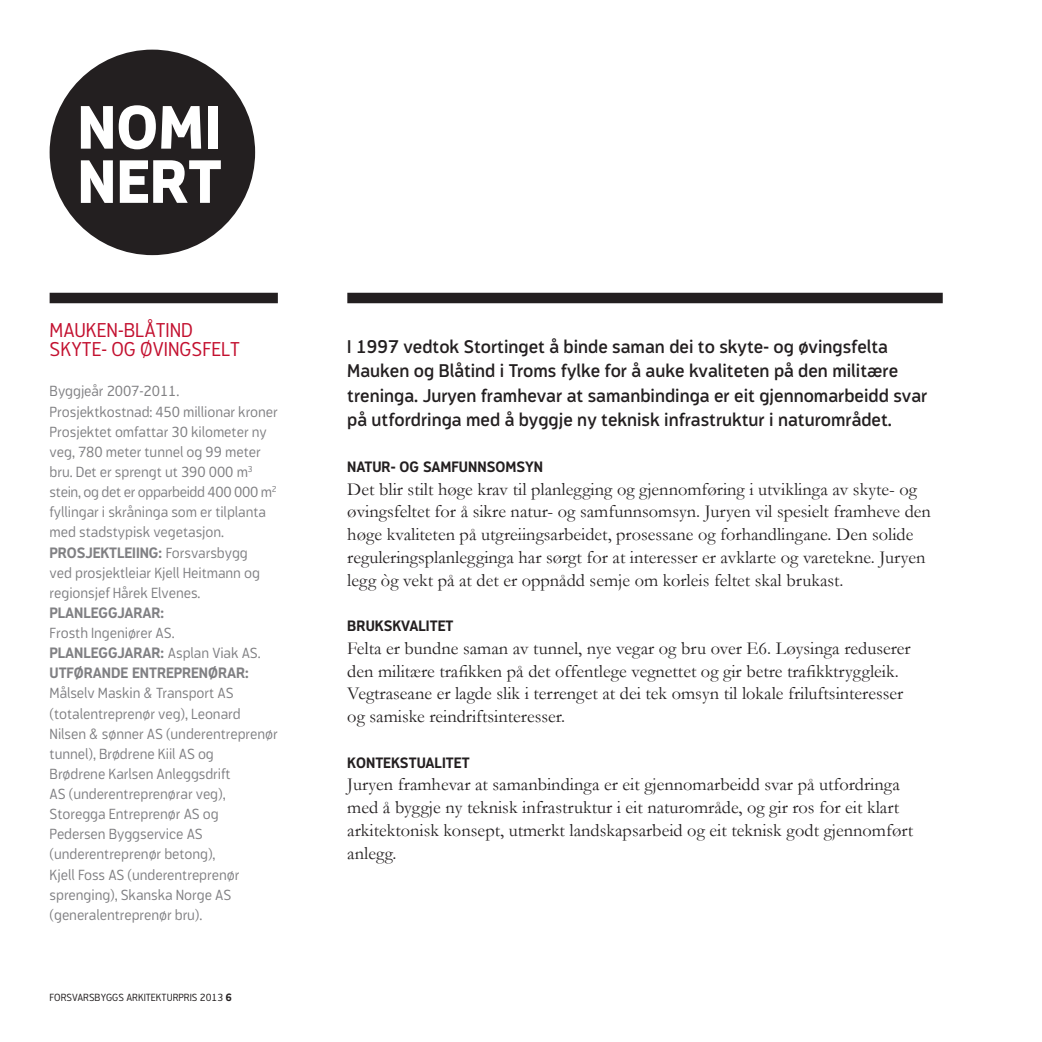
<style>
.page{position:relative;width:1042px;height:1042px;background:#fff}
.page>*{position:absolute;margin:0;border:0;box-sizing:border-box;transform-origin:0 0}
.t1{font:800 59.68px/54.2px "Modus";color:#fff}
.t2{font:300 20.3px/19.4px "Modus";color:#c3102f}
.t3{font:18.38px/22.8px "Garamond";color:#231f20}
.t4{font:600 18.38px/24.5px "Modus";color:#231f20}
.t5{font:300 14.88px/20.1px "Modus";letter-spacing:-.005em;color:#808083}
.t6{font:700 14.88px/20.1px "Modus";letter-spacing:-.005em;color:#808083}
.t7{font:700 14.88px "Modus";color:#231f20}
.t8{font:300 10.5px "Modus";color:#231f20}
.s1{font-weight:700}
.s2{font-weight:300}
</style>
<div class="page">
<div style="left:50px;top:293px;width:228px;height:10px;background:#231f20"></div>
<div style="left:347px;top:293px;width:596px;height:10px;background:#231f20"></div>
<div style="left:50px;top:50px;width:205px;height:205px;background:#231f20;border-radius:50%"></div>
<h1 class="t1" style="left:77px;top:101px;width:146px">NOMI<br>NERT</h1>
<p class="t2" style="left:50px;top:320px;width:192px">MAUKEN-BLÅTIND<br>SKYTE- OG ØVINGSFELT</p>
<p class="t5" style="left:50px;top:381px;width:230px">Byggjeår 2007-2011.<br>Prosjektkostnad: 450 millionar kroner<br>Prosjektet omfattar 30 kilometer ny veg, 780 meter tunnel og 99 meter bru. Det er sprengt ut 390 000 m<sup>3 </sup>stein, og det er opparbeidd 400 000 m<sup>2 </sup>fyllingar i skråninga som er tilplanta med stadstypisk vegetasjon.<br><span class="s1">PROSJEKTLEIING:</span> Forsvarsbygg<br>ved prosjektleiar Kjell Heitmann og regionsjef Hårek Elvenes.</p>
<p class="t6" style="left:50px;top:603px;width:116px">PLANLEGGJARAR:</p>
<p class="t6" style="left:50px;top:623px;width:213px"><span class="s2">Frosth Ingeniører AS.<br></span>PLANLEGGJARAR: <span class="s2">Asplan Viak AS.<br></span>UTFØRANDE ENTREPRENØRAR:</p>
<p class="t5" style="left:50px;top:683px;width:230px">Målselv Maskin &amp; Transport AS (totalentreprenør veg), Leonard<br>Nilsen &amp; sønner AS (underentreprenør tunnel), Brødrene Kiil AS og<br>Brødrene Karlsen Anleggsdrift<br>AS (underentreprenørar veg),<br>Storegga Entreprenør AS og<br>Pedersen Byggservice AS (underentreprenør betong),<br>Kjell Foss AS (underentreprenør sprenging), Skanska Norge AS (generalentreprenør bru).</p>
<p class="t8" style="left:50px;top:991px;width:184px">FORSVARSBYGGS ARKITEKTURPRIS 2013 <span class="s1">6</span></p>
<p class="t4" style="left:347px;top:334px;width:581px">I 1997 vedtok Stortinget å binde saman dei to skyte- og øvingsfelta Mauken og Blåtind i Troms fylke for å auke kvaliteten på den militære treninga. Juryen framhevar at samanbindinga er eit gjennomarbeidd svar på utfordringa med å byggje ny teknisk infrastruktur i naturområdet.</p>
<p class="t7" style="left:347px;top:458px;width:197px">NATUR- OG SAMFUNNSOMSYN</p>
<p class="t3" style="left:347px;top:477px;width:585px">Det blir stilt høge krav til planlegging og gjennomføring i utviklinga av skyte- og øvingsfeltet for å sikre natur- og samfunnsomsyn. Juryen vil spesielt framheve den høge kvaliteten på utgreiingsarbeidet, prosessane og forhandlingane. Den solide reguleringsplanlegginga har sørgt for at interesser er avklarte og varetekne. Juryen legg òg vekt på at det er oppnådd semje om korleis feltet skal brukast.</p>
<p class="t7" style="left:347px;top:618px;width:108px">BRUKSKVALITET</p>
<p class="t3" style="left:347px;top:636px;width:565px">Felta er bundne saman av tunnel, nye vegar og bru over E6. Løysinga reduserer den militære trafikken på det offentlege vegnettet og gir betre trafikktryggleik.<br>Vegtraseane er lagde slik i terrenget at dei tek omsyn til lokale friluftsinteresser og samiske reindriftsinteresser.</p>
<p class="t7" style="left:347px;top:754px;width:124px">KONTEKSTUALITET</p>
<p class="t3" style="left:347px;top:773px;width:567px">Juryen framhevar at samanbindinga er eit gjennomarbeidd svar på utfordringa med å byggje ny teknisk infrastruktur i eit naturområde, og gir ros for eit klart arkitektonisk-konsept, utmerkt landskapsarbeid og eit teknisk godt gjennomført anlegg.</p>
</div>
